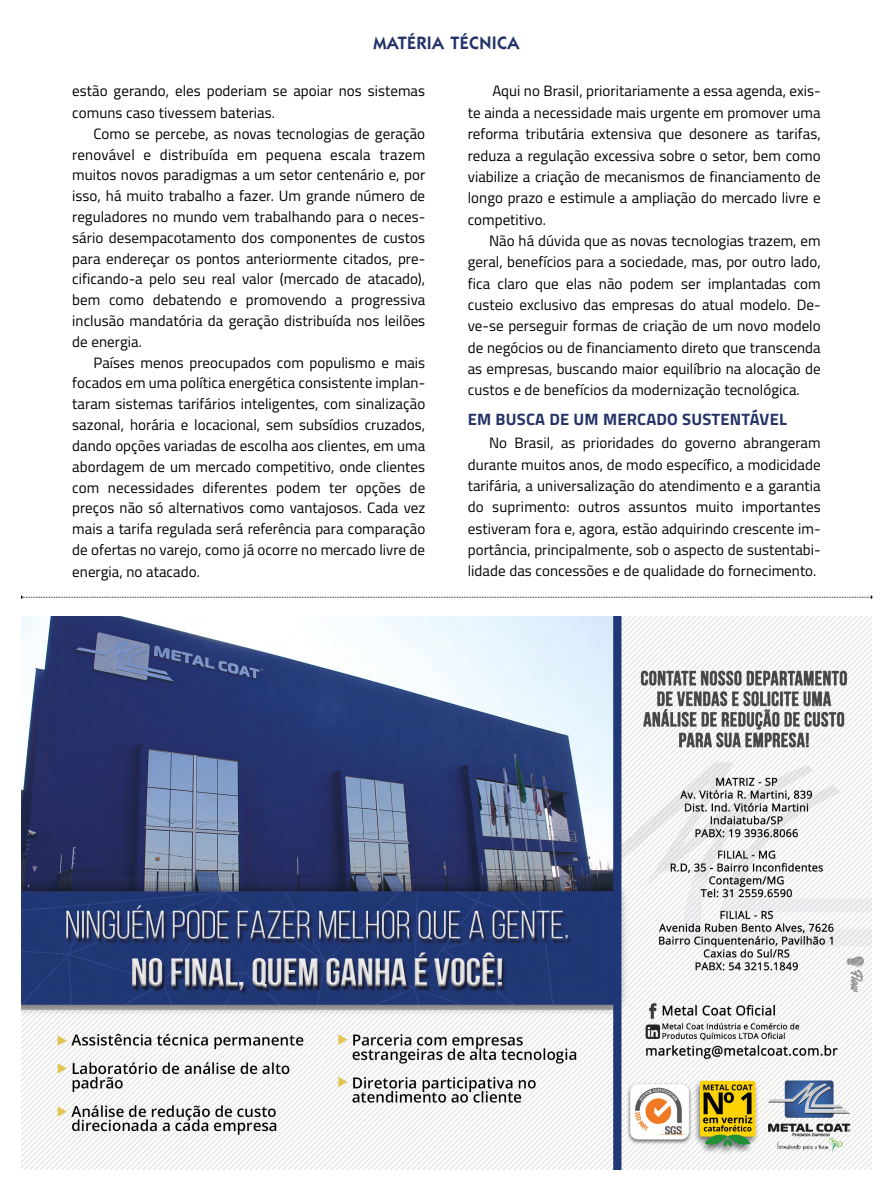
<style>
.page{position:relative;width:893px;height:1191px;background:#fff}
.page>*{position:absolute;margin:0;border:0;box-sizing:border-box;transform-origin:0 0}
.t1{font:600 18px "ITC Kabel Std";letter-spacing:.02em;color:#243468}
.t2{font:700 16.5px "Titillium";letter-spacing:.015em;color:#243468}
.t3{font:15px/20.9px "Titillium";letter-spacing:.005em;color:#000;text-align:justify}
</style>
<div class="page">
<svg style="left:21px;top:595px;width:851px;height:4px"></svg>
<img style="left:21px;top:617px;width:851px;height:552px">
<svg style="left:70px;top:1143px;width:8px;height:26px"></svg>
<p class="t1" style="left:373px;top:32px;width:148px">MATÉRIA TÉCNICA</p>
<p class="t3" style="left:72px;top:80px;width:354px;line-height:21.6px">estão gerando, eles poderiam se apoiar nos sistemas comuns caso tivessem baterias.</p>
<p class="t3" style="left:72px;top:122px;width:355px;text-indent:21px">Como se percebe, as novas tecnologias de geração renovável e distribuída em pequena escala trazem muitos novos paradigmas a um setor centenário e, por isso, há muito trabalho a fazer. Um grande número de reguladores no mundo vem trabalhando para o neces&shy;sário desempacotamento dos componentes de custos para endereçar os pontos anteriormente citados, pre&shy;cificando-a pelo seu real valor (mercado de atacado), bem como debatendo e promovendo a progressiva inclusão mandatória da geração distribuída nos leilões de energia.</p>
<p class="t3" style="left:72px;top:351px;width:354px;text-indent:21px">Países menos preocupados com populismo e mais focados em uma política energética consistente implan&shy;taram sistemas tarifários inteligentes, com sinalização sazonal, horária e locacional, sem subsídios cruzados, dando opções variadas de escolha aos clientes, em uma abordagem de um mercado competitivo, onde clientes com necessidades diferentes podem ter opções de preços não só alternativos como vantajosos. Cada vez mais a tarifa regulada será referência para comparação de ofertas no varejo, como já ocorre no mercado livre de energia, no atacado.</p>
<p class="t3" style="left:468px;top:80px;width:354px;line-height:21.3px;text-indent:25px">Aqui no Brasil, prioritariamente a essa agenda, exis&shy;te ainda a necessidade mais urgente em promover uma reforma tributária extensiva que desonere as tarifas, reduza a regulação excessiva sobre o setor, bem como viabilize a criação de mecanismos de financiamento de longo prazo e estimule a ampliação do mercado livre e competitivo.</p>
<p class="t3" style="left:468px;top:229px;width:354px;line-height:21.3px;text-indent:21px">Não há dúvida que as novas tecnologias trazem, em geral, benefícios para a sociedade, mas, por outro lado, fica claro que elas não podem ser implantadas com custeio exclusivo das empresas do atual modelo. De&shy;ve-se perseguir formas de criação de um novo modelo de negócios ou de financiamento direto que transcenda as empresas, buscando maior equilíbrio na alocação de custos e de benefícios da modernização tecnológica.</p>
<p class="t2" style="left:468px;top:406px;width:320px">EM BUSCA DE UM MERCADO SUSTENTÁVEL</p>
<p class="t3" style="left:468px;top:432px;width:355px;line-height:21.3px;text-indent:21px">No Brasil, as prioridades do governo abrangeram durante muitos anos, de modo específico, a modicidade tarifária, a universalização do atendimento e a garantia do suprimento: outros assuntos muito importantes estiveram fora e, agora, estão adquirindo crescente im&shy;portância, principalmente, sob o aspecto de sustentabi&shy;lidade das concessões e de qualidade do fornecimento.</p>
</div>
